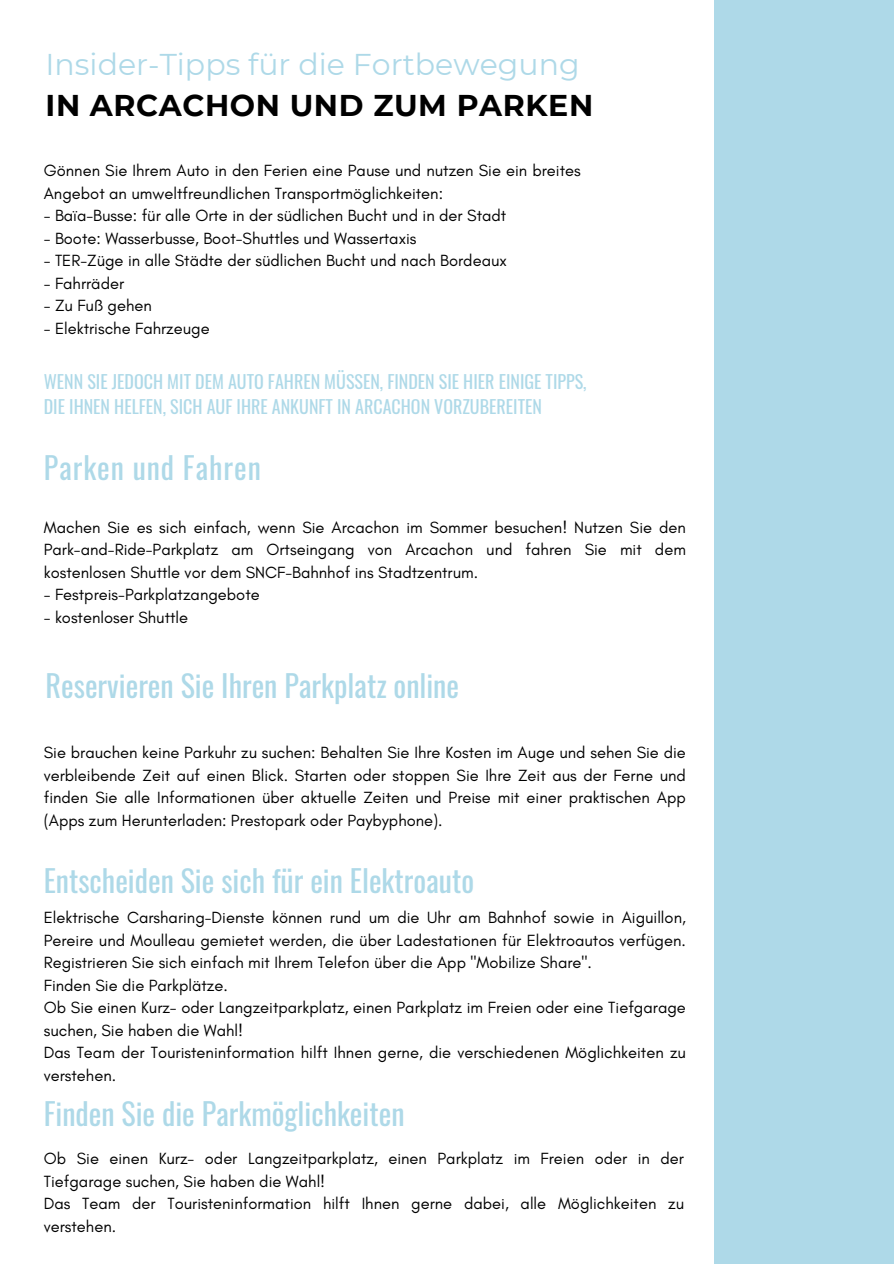
<style>
.page{position:relative;width:894px;height:1264px;background:#fff}
.page>*{position:absolute;margin:0;border:0;box-sizing:border-box;transform-origin:0 0}
.t1{font:30px "Oswald";color:#aed9e8}
.t2{font:30px "Montserrat";color:#aed9e8}
.t3{font:700 30px "Montserrat";letter-spacing:.02em;color:#000}
.t4{font:30px "Oswald";letter-spacing:.03em;color:#aed9e8}
.t5{font:18px/24.8px "Oswald";color:#aed9e8}
.t6{font:16.5px/22.5px "Glacial Indifference";color:#000}
</style>
<div class="page">
<div style="left:713px;top:0;width:180px;height:1263px;background:#aed9e8"></div>
<h1 class="t2" style="left:46px;top:45px;width:535px">Insider-Tipps für die Fortbewegung</h1>
<h1 class="t3" style="left:46px;top:87px;width:549px">IN ARCACHON UND ZUM PARKEN</h1>
<p class="t6" style="left:44px;top:159px;width:538px">Gönnen Sie Ihrem Auto in den Ferien eine Pause und nutzen Sie ein breites<br>Angebot an umweltfreundlichen Transportmöglichkeiten:</p>
<p class="t6" style="left:44px;top:204px;width:464px">- Baïa-Busse: für alle Orte in der südlichen Bucht und in der Stadt</p>
<p class="t6" style="left:44px;top:227px;width:374px">- Boote: Wasserbusse, Boot-Shuttles und Wassertaxis</p>
<p class="t6" style="left:44px;top:249px;width:464px">- TER-Züge in alle Städte der südlichen Bucht und nach Bordeaux</p>
<p class="t6" style="left:44px;top:272px;width:82px">- Fahrräder</p>
<p class="t6" style="left:44px;top:294px;width:110px">- Zu Fuß gehen</p>
<p class="t6" style="left:44px;top:317px;width:167px">- Elektrische Fahrzeuge</p>
<p class="t5" style="left:44px;top:368px;width:544px">WENN SIE JEDOCH MIT DEM AUTO FAHREN MÜSSEN, FINDEN SIE HIER EINIGE TIPPS,<br>DIE IHNEN HELFEN, SICH AUF IHRE ANKUNFT IN ARCACHON VORZUBEREITEN</p>
<h2 class="t4" style="left:44px;top:444px;width:218px">Parken und Fahren</h2>
<h1 class="t6" style="left:44px;top:515px;width:643px;text-align:justify">Machen Sie es sich einfach, wenn Sie Arcachon im Sommer besuchen! Nutzen Sie den Park-and-Ride-Parkplatz am Ortseingang von Arcachon und fahren Sie mit dem kostenlosen Shuttle vor dem SNCF-Bahnhof ins Stadtzentrum.</h1>
<p class="t6" style="left:44px;top:583px;width:217px">- Festpreis-Parkplatzangebote</p>
<p class="t6" style="left:44px;top:605px;width:146px">- kostenloser Shuttle</p>
<h1 class="t1" style="left:46px;top:662px;width:415px">Reservieren Sie Ihren Parkplatz online</h1>
<p class="t6" style="left:44px;top:741px;width:643px;text-align:justify">Sie brauchen keine Parkuhr zu suchen: Behalten Sie Ihre Kosten im Auge und sehen Sie die verbleibende Zeit auf einen Blick. Starten oder stoppen Sie Ihre Zeit aus der Ferne und finden Sie alle Informationen über aktuelle Zeiten und Preise mit einer praktischen App (Apps zum Herunterladen: Prestopark oder Paybyphone).</p>
<p class="t1" style="left:44px;top:857px;width:432px">Entscheiden Sie sich für ein Elektroauto</p>
<h1 class="t6" style="left:44px;top:906px;width:643px;text-align:justify">Elektrische Carsharing-Dienste können rund um die Uhr am Bahnhof sowie in Aiguillon, Pereire und Moulleau gemietet werden, die über Ladestationen für Elektroautos verfügen.<br>Registrieren Sie sich einfach mit Ihrem Telefon über die App "Mobilize Share".</h1>
<p class="t6" style="left:44px;top:973px;width:185px">Finden Sie die Parkplätze.</p>
<p class="t6" style="left:44px;top:996px;width:643px">Ob Sie einen Kurz- oder Langzeitparkplatz, einen Parkplatz im Freien oder eine Tiefgarage suchen, Sie haben die Wahl!</p>
<p class="t6" style="left:44px;top:1041px;width:643px">Das Team der Touristeninformation hilft Ihnen gerne, die verschiedenen Möglichkeiten zu verstehen.</p>
<h1 class="t1" style="left:44px;top:1089px;width:362px">Finden Sie die Parkmöglichkeiten</h1>
<p class="t6" style="left:44px;top:1147px;width:641px">Ob Sie einen Kurz- oder Langzeitparkplatz, einen Parkplatz im Freien oder in der<br>Tiefgarage suchen, Sie haben die Wahl!</p>
<p class="t6" style="left:44px;top:1192px;width:641px">Das Team der Touristeninformation hilft Ihnen gerne dabei, alle Möglichkeiten zu verstehen.</p>
</div>
